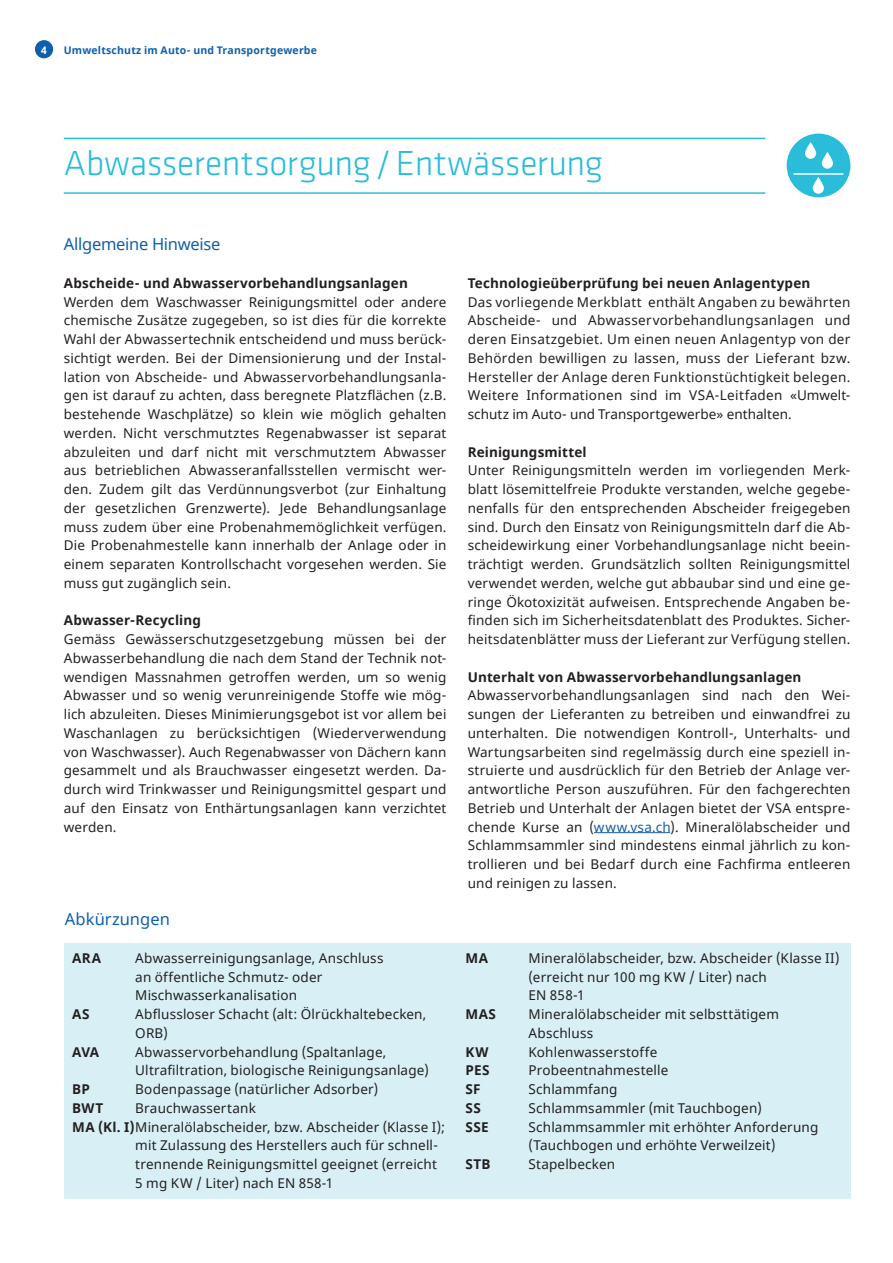
<style>
.page{position:relative;width:893px;height:1263px;background:#fff}
.page>*{position:absolute;margin:0;border:0;box-sizing:border-box;transform-origin:0 0}
.t1{font:300 36px "Klavika Basic";letter-spacing:-.005em;color:#2abdd9}
.t2{font:16.5px "Noto Sans";letter-spacing:-.015em;color:#0e60ac}
.t3{font:16.5px "Noto Sans";letter-spacing:.005em;color:#0e60ac}
.t4{font:13.5px/18.8px "Noto Sans";letter-spacing:.01em;color:#231f20}
.t5{font:700 13.5px "Noto Sans";letter-spacing:.01em;color:#231f20}
.t6{font:700 10.5px "Noto Sans";letter-spacing:.02em;color:#0e60ac}
.t7{font:700 10.5px "Noto Sans";color:#fff}
.s1{font-weight:700}
.s2{color:#175d9e}
</style>
<div class="page">
<div style="left:35px;top:40px;width:18px;height:18px;background:#0e60ac;border-radius:50%"></div>
<hr style="left:64px;top:138px;width:701px;height:1px;background:#2abdd9">
<hr style="left:64px;top:192px;width:701px;height:2px;background:#2abdd9">
<hr style="left:594px;top:832px;width:76px;height:1px;background:#175d9e">
<div style="left:787px;top:134px;width:63px;height:63px;background:#2abdd9;border-radius:50%"></div>
<hr style="left:793px;top:173px;width:50px;height:2px;background:#fff">
<svg style="left:805px;top:142px;width:11px;height:17px"></svg>
<svg style="left:822px;top:152px;width:11px;height:17px"></svg>
<svg style="left:813px;top:177px;width:11px;height:17px"></svg>
<div style="left:64px;top:943px;width:786px;height:255px;background:#d8eff6"></div>
<p class="t7" style="left:41px;top:43px;width:7px">4</p>
<p class="t6" style="left:64px;top:43px;width:255px">Umweltschutz im Auto- und Transportgewerbe</p>
<h1 class="t1" style="left:64px;top:142px;width:541px">Abwasserentsorgung/Entwässerung</h1>
<p class="t2" style="left:64px;top:233px;width:158px">Allgemeine Hinweise</p>
<p class="t5" style="left:64px;top:273px;width:346px">Abscheide- und Abwasservorbehandlungsanlagen</p>
<p class="t4" style="left:64px;top:293px;width:384px;text-align:justify">Werden dem Waschwasser Reinigungsmittel oder andere chemische Zusätze zugegeben, so ist dies für die korrekte Wahl der Abwassertechnik entscheidend und muss berück&shy;sichtigt werden. Bei der Dimensionierung und der Instal&shy;lation von Abscheide- und Abwasservorbehandlungsanla&shy;gen ist darauf zu achten, dass beregnete Platzflächen (z.B. bestehende Waschplätze) so klein wie möglich gehalten werden. Nicht verschmutztes Regenabwasser ist separat abzuleiten und darf nicht mit verschmutztem Abwasser aus betrieblichen Abwasseranfallsstellen vermischt wer&shy;den. Zudem gilt das Verdünnungsverbot (zur Einhaltung der gesetzlichen Grenzwerte). Jede Behandlungsanlage muss zudem über eine Probenahmemöglichkeit verfügen.<br>Die Probenahmestelle kann innerhalb der Anlage oder in einem separaten Kontrollschacht vorgesehen werden. Sie muss gut zugänglich sein.</p>
<p class="t5" style="left:64px;top:611px;width:139px">Abwasser-Recycling</p>
<p class="t4" style="left:64px;top:630px;width:384px;text-align:justify">Gemäss Gewässerschutzgesetzgebung müssen bei der Abwasserbehandlung die nach dem Stand der Technik not&shy;wendigen Massnahmen getroffen werden, um so wenig Abwasser und so wenig verunreinigende Stoffe wie mög&shy;lich abzuleiten. Dieses Minimierungsgebot ist vor allem bei Waschanlagen zu berücksichtigen (Wiederverwendung von Waschwasser). Auch Regenabwasser von Dächern kann gesammelt und als Brauchwasser eingesetzt werden. Da&shy;durch wird Trinkwasser und Reinigungsmittel gespart und auf den Einsatz von Enthärtungsanlagen kann verzichtet werden.</p>
<p class="t3" style="left:65px;top:908px;width:107px">Abkürzungen</p>
<p class="t5" style="left:72px;top:948px;width:30px">ARA</p>
<p class="t4" style="left:135px;top:949px;width:250px">Abwasserreinigungsanlage, Anschluss an öffentliche Schmutz- oder<br>Mischwasserkanalisation</p>
<p class="t5" style="left:72px;top:1005px;width:19px">AS</p>
<p class="t4" style="left:135px;top:1005px;width:292px">Abflussloser Schacht (alt: Ölrückhaltebecken,<br>ORB)</p>
<p class="t5" style="left:72px;top:1042px;width:28px">AVA</p>
<p class="t4" style="left:135px;top:1043px;width:295px">Abwasservorbehandlung (Spaltanlage,<br>Ultrafiltration, biologische Reinigungsanlage)</p>
<p class="t5" style="left:72px;top:1080px;width:19px">BP</p>
<p class="t4" style="left:135px;top:1080px;width:244px">Bodenpassage (natürlicher Adsorber)</p>
<p class="t5" style="left:72px;top:1098px;width:33px">BWT</p>
<p class="t4" style="left:135px;top:1099px;width:122px">Brauchwassertank</p>
<p class="t4" style="left:72px;top:1118px;width:374px"><span class="s1">MA (Kl. I)</span>Mineralölabscheider, bzw. Abscheider (Klasse I);</p>
<p class="t4" style="left:135px;top:1137px;width:304px">mit Zulassung des Herstellers auch für schnell-</p>
<p class="t4" style="left:135px;top:1155px;width:303px">trennende Reinigungsmittel geeignet (erreicht</p>
<p class="t4" style="left:135px;top:1174px;width:200px">5 mg KW / Liter) nach EN 858-1</p>
<p class="t5" style="left:468px;top:273px;width:344px">Technologieüberprüfung bei neuen Anlagentypen</p>
<p class="t4" style="left:468px;top:293px;width:384px;text-align:justify">Das vorliegende Merkblatt enthält Angaben zu bewährten Abscheide- und Abwasservorbehandlungsanlagen und deren Einsatzgebiet. Um einen neuen Anlagentyp von der Behörden bewilligen zu lassen, muss der Lieferant bzw.<br>Hersteller der Anlage deren Funktionstüchtigkeit belegen.<br>Weitere Informationen sind im VSA-Leitfaden «Umwelt&shy;schutz im Auto- und Transportgewerbe» enthalten.</p>
<p class="t5" style="left:468px;top:442px;width:120px">Reinigungsmittel</p>
<p class="t4" style="left:468px;top:462px;width:384px;text-align:justify">Unter Reinigungsmitteln werden im vorliegenden Merk&shy;blatt lösemittelfreie Produkte verstanden, welche gegebe&shy;nenfalls für den entsprechenden Abscheider freigegeben sind. Durch den Einsatz von Reinigungsmitteln darf die Ab&shy;scheidewirkung einer Vorbehandlungsanlage nicht beein&shy;trächtigt werden. Grundsätzlich sollten Reinigungsmittel verwendet werden, welche gut abbaubar sind und eine ge&shy;ringe Ökotoxizität aufweisen. Entsprechende Angaben be&shy;finden sich im Sicherheitsdatenblatt des Produktes. Sicher&shy;heitsdatenblätter muss der Lieferant zur Verfügung stellen.</p>
<p class="t5" style="left:468px;top:667px;width:335px">Unterhalt von Abwasservorbehandlungsanlagen</p>
<p class="t4" style="left:468px;top:687px;width:384px;text-align:justify">Abwasservorbehandlungsanlagen sind nach den Wei&shy;sungen der Lieferanten zu betreiben und einwandfrei zu unterhalten. Die notwendigen Kontroll-, Unterhalts- und Wartungsarbeiten sind regelmässig durch eine speziell in&shy;struierte und ausdrücklich für den Betrieb der Anlage ver&shy;antwortliche Person auszuführen. Für den fachgerechten Betrieb und Unterhalt der Anlagen bietet der VSA entspre&shy;chende Kurse an (<span class="s2">www.vsa.ch</span>). Mineralölabscheider und Schlammsammler sind mindestens einmal jährlich zu kon&shy;trollieren und bei Bedarf durch eine Fachfirma entleeren und reinigen zu lassen.</p>
<p class="t5" style="left:466px;top:948px;width:24px">MA</p>
<p class="t4" style="left:529px;top:949px;width:312px">Mineralölabscheider, bzw. Abscheider (Klasse II) (erreicht nur 100 mg KW / Liter) nach<br>EN 858-1</p>
<p class="t5" style="left:466px;top:1005px;width:32px">MAS</p>
<p class="t4" style="left:529px;top:1005px;width:252px">Mineralölabscheider mit selbsttätigem<br>Abschluss</p>
<p class="t5" style="left:466px;top:1042px;width:24px">KW</p>
<p class="t4" style="left:529px;top:1043px;width:130px">Kohlenwasserstoffe</p>
<p class="t5" style="left:466px;top:1061px;width:25px">PES</p>
<p class="t4" style="left:529px;top:1062px;width:141px">Probeentnahmestelle</p>
<p class="t5" style="left:466px;top:1080px;width:17px">SF</p>
<p class="t4" style="left:529px;top:1080px;width:90px">Schlammfang</p>
<p class="t5" style="left:466px;top:1098px;width:17px">SS</p>
<p class="t4" style="left:529px;top:1099px;width:235px">Schlammsammler (mit Tauchbogen)</p>
<p class="t5" style="left:466px;top:1117px;width:25px">SSE</p>
<p class="t4" style="left:529px;top:1118px;width:291px">Schlammsammler mit erhöhter Anforderung (Tauchbogen und erhöhte Verweilzeit)</p>
<p class="t5" style="left:466px;top:1155px;width:27px">STB</p>
<p class="t4" style="left:529px;top:1155px;width:88px">Stapelbecken</p>
</div>
